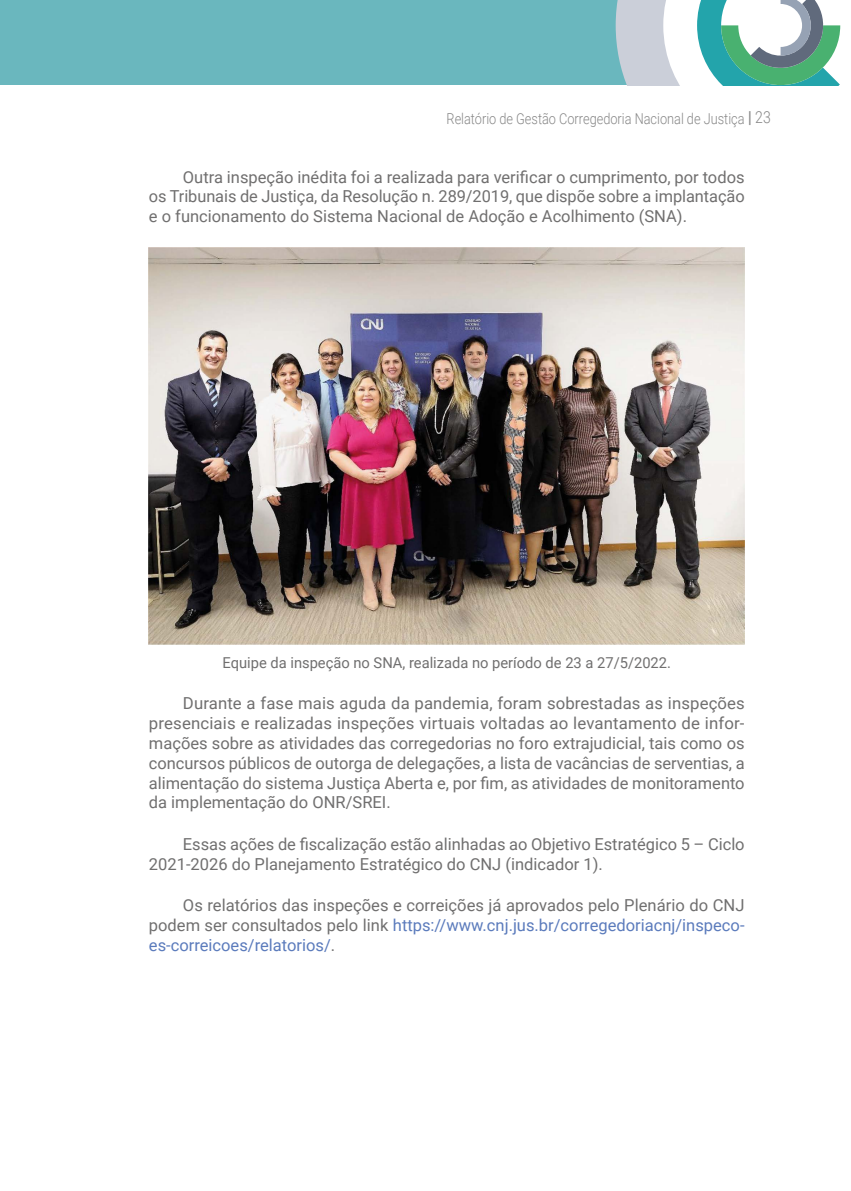
<style>
.page{position:relative;width:851px;height:1191px;background:#fff}
.page>*{position:absolute;margin:0;border:0;box-sizing:border-box;transform-origin:0 0}
.t1{font:16.5px/19.8px "Roboto";color:#706f6f;text-align:justify}
.t2{font:15px "Roboto";color:#706f6f}
.t3{font:300 15px "Roboto";color:#878787;scale:.85 1}
.s1{font-weight:900;font-size:16.5px}
.s2{font-size:16.5px}
.s3{color:#5b7bbc}
</style>
<div class="page">
<div style="left:0;top:0;width:633px;height:85px;background:#6ab7be"></div>
<svg style="left:615px;top:0;width:225px;height:85px"></svg>
<img style="left:149px;top:247px;width:595px;height:397px">
<p class="t3" style="left:446px;top:108px;width:383px">Relatório de Gestão Corregedoria Nacional de Justiça <span class="s1">|</span> <span class="s2">23</span></p>
<p class="t1" style="left:149px;top:166px;width:597px;text-indent:34px">Outra inspeção inédita foi a realizada para verificar o cumprimento, por todos os Tribunais de Justiça, da Resolução n. 289/2019, que dispõe sobre a implantação e o funcionamento do Sistema Nacional de Adoção e Acolhimento (SNA).</p>
<p class="t2" style="left:222px;top:652px;width:450px">Equipe da inspeção no SNA, realizada no período de 23 a 27/5/2022.</p>
<p class="t1" style="left:149px;top:693px;width:597px;text-indent:34px">Durante a fase mais aguda da pandemia, foram sobrestadas as inspeções presenciais e realizadas inspeções virtuais voltadas ao levantamento de infor&shy;mações sobre as atividades das corregedorias no foro extrajudicial, tais como os concursos públicos de outorga de delegações, a lista de vacâncias de serventias, a alimentação do sistema Justiça Aberta e, por fim, as atividades de monitoramento da implementação do ONR/SREI.</p>
<p class="t1" style="left:149px;top:833px;width:597px;text-indent:34px">Essas ações de fiscalização estão alinhadas ao Objetivo Estratégico 5 – Ciclo<br>2021-2026 do Planejamento Estratégico do CNJ (indicador 1).</p>
<p class="t1" style="left:149px;top:895px;width:597px;text-indent:34px">Os relatórios das inspeções e correições já aprovados pelo Plenário do CNJ podem ser consultados pelo link <span class="s3">https://www.cnj.jus.br/corregedoriacnj/inspeco&shy;es-correicoes/relatorios/</span>.</p>
</div>
